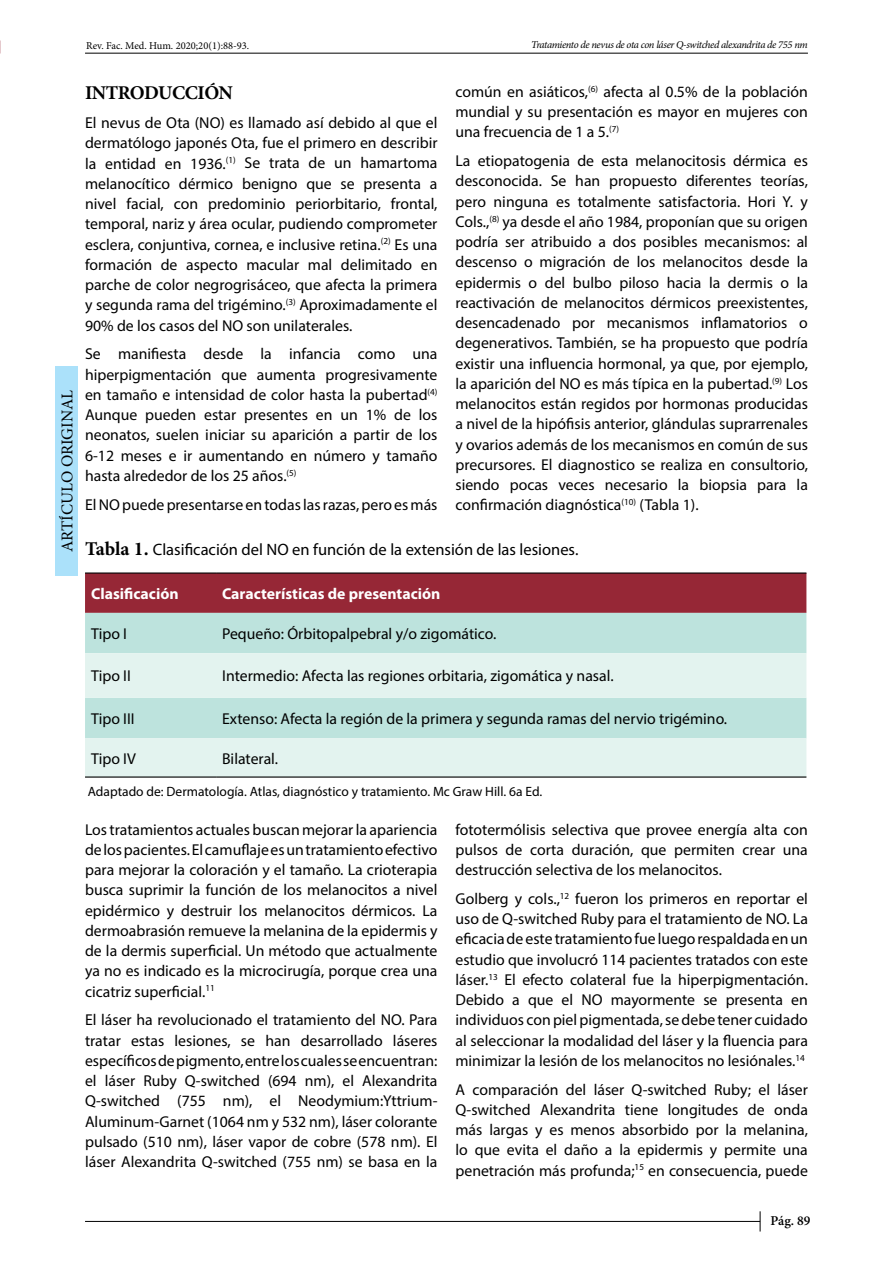
<style>
.page{position:relative;width:893px;height:1263px;background:#fff}
.page>*{position:absolute;margin:0;border:0;box-sizing:border-box;transform-origin:0 0}
.t1{font:700 19.5px "Minion Pro";letter-spacing:-.025em;color:#000}
.t2{font:16.5px "Myriad Pro";color:#000}
.t3{font:16.5px "Minion Pro";letter-spacing:-.005em;color:#000}
.t4{font:15.75px/20.2px "Myriad Pro";color:#000;text-align:justify}
.t5{font:700 15.75px "Myriad Pro";color:#fff}
.t6{font:13.5px "Myriad Pro";color:#000}
.t7{font:600 13.5px "Minion Pro";color:#000}
.t8{font:italic 10.5px "Minion Pro";letter-spacing:-.035em;color:#000}
.t9{font:10.5px "Minion Pro";color:#000}
.s1{font-family:"Minion Pro";font-weight:700;font-size:19.5px}
</style>
<div class="page">
<div style="left:55px;top:366px;width:23px;height:209px;background:#abe1fa"></div>
<hr style="left:85px;top:53px;width:723px;height:1px;background:#000">
<svg style="left:760px;top:1211px;width:1px;height:20px"></svg>
<hr style="left:85px;top:1221px;width:675px;height:1px;background:#000">
<div style="left:85px;top:574px;width:721px;height:39px;background:#962736"></div>
<div style="left:85px;top:613px;width:721px;height:40px;background:#bde3dd"></div>
<svg style="left:85px;top:653px;width:721px;height:123px;background:#d6ede9"></svg>
<hr style="left:85px;top:572px;width:131px;height:2px;background:#000">
<hr style="left:216px;top:572px;width:590px;height:2px;background:#000">
<hr style="left:85px;top:776px;width:131px;height:2px;background:#000">
<hr style="left:216px;top:776px;width:590px;height:2px;background:#000">
<p class="t9" style="left:86px;top:38px;width:165px">Rev. Fac. Med. Hum. 2020;20(1):88-93.</p>
<p class="t8" style="left:531px;top:38px;width:278px">Tratamiento de nevus de ota con láser Q-switched alexandrita de 755 nm</p>
<p class="t3" style="left:56px;top:552px;width:163px;rotate:-90deg">ARTÍCULO ORIGINAL</p>
<p class="t1" style="left:85px;top:79px;width:149px">INTRODUCCIÓN</p>
<p class="t4" style="left:85px;top:112px;width:354px">El nevus de Ota (NO) es llamado así debido al que el dermatólogo japonés Ota, fue el primero en describir la entidad en 1936.<sup>(1)</sup> Se trata de un hamartoma melanocítico dérmico benigno que se presenta a nivel facial, con predominio periorbitario, frontal, temporal, nariz y área ocular, pudiendo comprometer esclera, conjuntiva, cornea, e inclusive retina.<sup>(2)</sup> Es una formación de aspecto macular mal delimitado en parche de color negrogrisáceo, que afecta la primera y segunda rama del trigémino.<sup>(3)</sup> Aproximadamente el 90% de los casos del NO son unilaterales.</p>
<p class="t4" style="left:85px;top:344px;width:354px">Se manifiesta desde la infancia como una hiperpigmentación que aumenta progresivamente en tamaño e intensidad de color hasta la pubertad<sup>(4)<br></sup>Aunque pueden estar presentes en un 1% de los neonatos, suelen iniciar su aparición a partir de los 6-12 meses e ir aumentando en número y tamaño hasta alrededor de los 25 años.<sup>(5)</sup></p>
<p class="t4" style="left:85px;top:494px;width:354px">El NO puede presentarse en todas las razas, pero es más</p>
<p class="t4" style="left:455px;top:81px;width:354px">común en asiáticos,<sup>(6)</sup> afecta al 0.5% de la población mundial y su presentación es mayor en mujeres con una frecuencia de 1 a 5.<sup>(7)</sup></p>
<p class="t4" style="left:455px;top:150px;width:354px">La etiopatogenia de esta melanocitosis dérmica es desconocida. Se han propuesto diferentes teorías, pero ninguna es totalmente satisfactoria. Hori Y. y Cols.,<sup>(8)</sup> ya desde el año 1984, proponían que su origen podría ser atribuido a dos posibles mecanismos: al descenso o migración de los melanocitos desde la epidermis o del bulbo piloso hacia la dermis o la reactivación de melanocitos dérmicos preexistentes, desencadenado por mecanismos inflamatorios o degenerativos. También, se ha propuesto que podría existir una influencia hormonal, ya que, por ejemplo, la aparición del NO es más típica en la pubertad.<sup>(9)</sup> Los melanocitos están regidos por hormonas producidas a nivel de la hipófisis anterior, glándulas suprarrenales y ovarios además de los mecanismos en común de sus precursores. El diagnostico se realiza en consultorio, siendo pocas veces necesario la biopsia para la confirmación diagnóstica<sup>(10)</sup> (Tabla 1).</p>
<p class="t2" style="left:85px;top:539px;width:495px"><span class="s1">Tabla 1.</span> Clasificación del NO en función de la extensión de las lesiones.</p>
<p class="t5" style="left:91px;top:583px;width:89px">Clasificación</p>
<p class="t5" style="left:222px;top:583px;width:220px">Características de presentación</p>
<p class="t4" style="left:91px;top:623px;width:38px">Tipo I</p>
<p class="t4" style="left:222px;top:623px;width:276px">Pequeño: Órbitopalpebral y/o zigomático.</p>
<p class="t4" style="left:91px;top:666px;width:41px">Tipo II</p>
<p class="t4" style="left:222px;top:666px;width:393px">Intermedio: Afecta las regiones orbitaria, zigomática y nasal.</p>
<p class="t4" style="left:91px;top:708px;width:45px">Tipo III</p>
<p class="t4" style="left:222px;top:708px;width:507px">Extenso: Afecta la región de la primera y segunda ramas del nervio trigémino.</p>
<p class="t4" style="left:91px;top:748px;width:46px">Tipo IV</p>
<p class="t4" style="left:222px;top:748px;width:57px">Bilateral.</p>
<p class="t6" style="left:88px;top:783px;width:456px">Adaptado de: Dermatología. Atlas, diagnóstico y tratamiento. Mc Graw Hill. 6a Ed.</p>
<p class="t4" style="left:85px;top:819px;width:354px">Los tratamientos actuales buscan mejorar la apariencia de los pacientes. El camuflaje es un tratamiento efectivo para mejorar la coloración y el tamaño. La crioterapia busca suprimir la función de los melanocitos a nivel epidérmico y destruir los melanocitos dérmicos. La dermoabrasión remueve la melanina de la epidermis y de la dermis superficial. Un método que actualmente ya no es indicado es la microcirugía, porque crea una cicatriz superficial.<sup>11</sup></p>
<p class="t4" style="left:85px;top:1010px;width:354px">El láser ha revolucionado el tratamiento del NO. Para tratar estas lesiones, se han desarrollado láseres específicos de pigmento, entre los cuales se encuentran: el láser Ruby Q-switched (694 nm), el Alexandrita Q-switched (755 nm), el Neodymium:Yttrium-Aluminum-Garnet (1064 nm y 532 nm), láser colorante pulsado (510 nm), láser vapor de cobre (578 nm). El láser Alexandrita Q-switched (755 nm) se basa en la</p>
<p class="t4" style="left:455px;top:819px;width:354px">fototermólisis selectiva que provee energía alta con pulsos de corta duración, que permiten crear una destrucción selectiva de los melanocitos.</p>
<p class="t4" style="left:455px;top:888px;width:354px">Golberg y cols.,<sup>12</sup> fueron los primeros en reportar el uso de Q-switched Ruby para el tratamiento de NO. La eficacia de este tratamiento fue luego respaldada en un estudio que involucró 114 pacientes tratados con este láser.<sup>13</sup> El efecto colateral fue la hiperpigmentación.<br>Debido a que el NO mayormente se presenta en individuos con piel pigmentada, se debe tener cuidado al seleccionar la modalidad del láser y la fluencia para minimizar la lesión de los melanocitos no lesiónales.<sup>14</sup></p>
<p class="t4" style="left:455px;top:1079px;width:354px">A comparación del láser Q-switched Ruby; el láser Q-switched Alexandrita tiene longitudes de onda más largas y es menos absorbido por la melanina, lo que evita el daño a la epidermis y permite una penetración más profunda;<sup>15</sup> en consecuencia, puede</p>
<p class="t7" style="left:771px;top:1211px;width:41px">Pág. 89</p>
</div>
